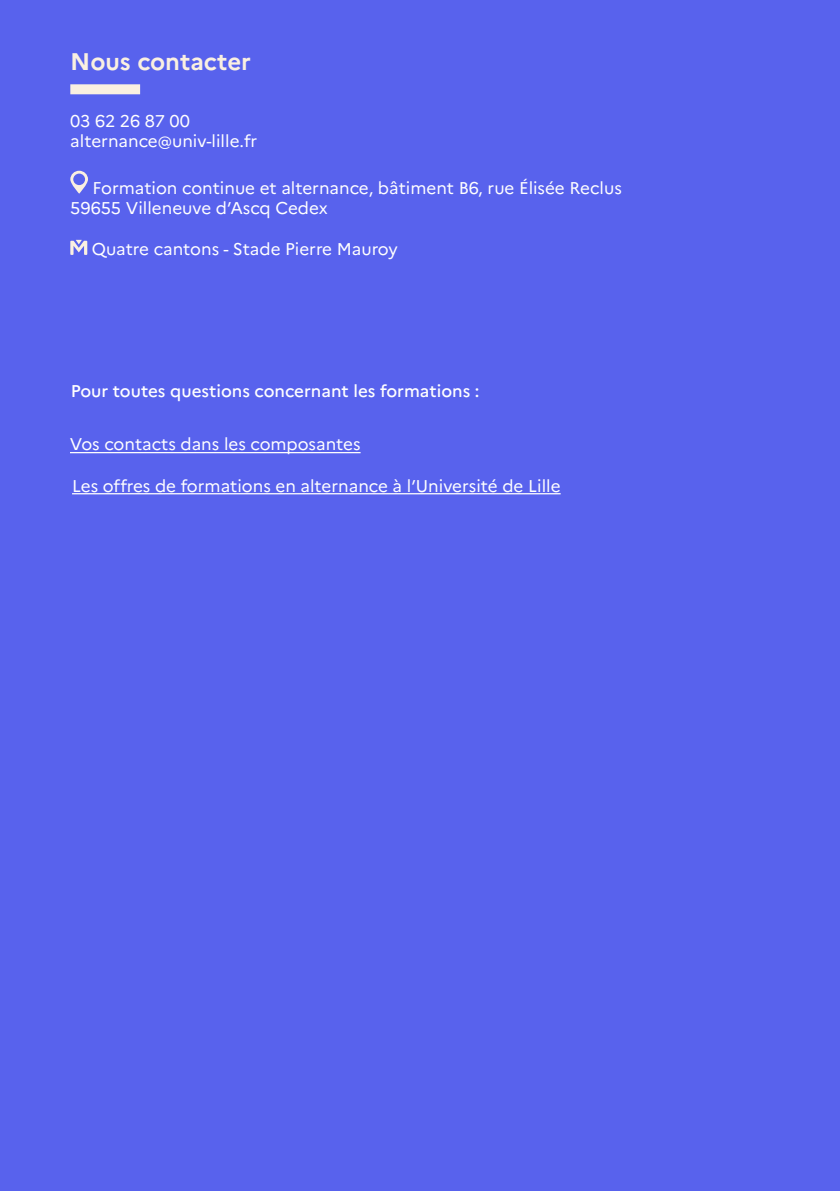
<style>
.page{position:relative;width:840px;height:1191px;background:#fff}
.page>*{position:absolute;margin:0;border:0;box-sizing:border-box;transform-origin:0 0}
.t1{font:700 24px "Marianne";color:#faf0e1}
.t2{font:17px/20.4px "Marianne";color:#fff}
.t3{font:500 17px "Marianne";color:#fff}
</style>
<div class="page">
<div style="left:0;top:0;width:839px;height:1191px;background:#5862ed"></div>
<div style="left:70px;top:84px;width:70px;height:10px;background:#faf0e1"></div>
<svg style="left:70px;top:171px;width:18px;height:23px"></svg>
<svg style="left:70px;top:240px;width:17px;height:15px"></svg>
<hr style="left:70px;top:452px;width:290px;height:1px;background:#fff">
<hr style="left:72px;top:493px;width:488px;height:1px;background:#fff">
<h1 class="t1" style="left:70px;top:43px;width:182px">Nous contacter</h1>
<p class="t2" style="left:70px;top:109px;width:188px">03 62 26 87 00 alternance@univ-lille.fr</p>
<p class="t2" style="left:70px;top:176px;width:552px;text-indent:22px">Formation continue et alternance, bâtiment B6, rue Élisée Reclus<br>59655 Villeneuve d’Ascq Cedex</p>
<p class="t2" style="left:92px;top:237px;width:307px">Quatre cantons - Stade Pierre Mauroy</p>
<p class="t3" style="left:71px;top:377px;width:410px">Pour toutes questions concernant les formations :</p>
<p class="t2" style="left:70px;top:433px;width:292px">Vos contacts dans les composantes</p>
<p class="t2" style="left:72px;top:474px;width:490px">Les offres de formations en alternance à l’Université de Lille</p>
</div>
